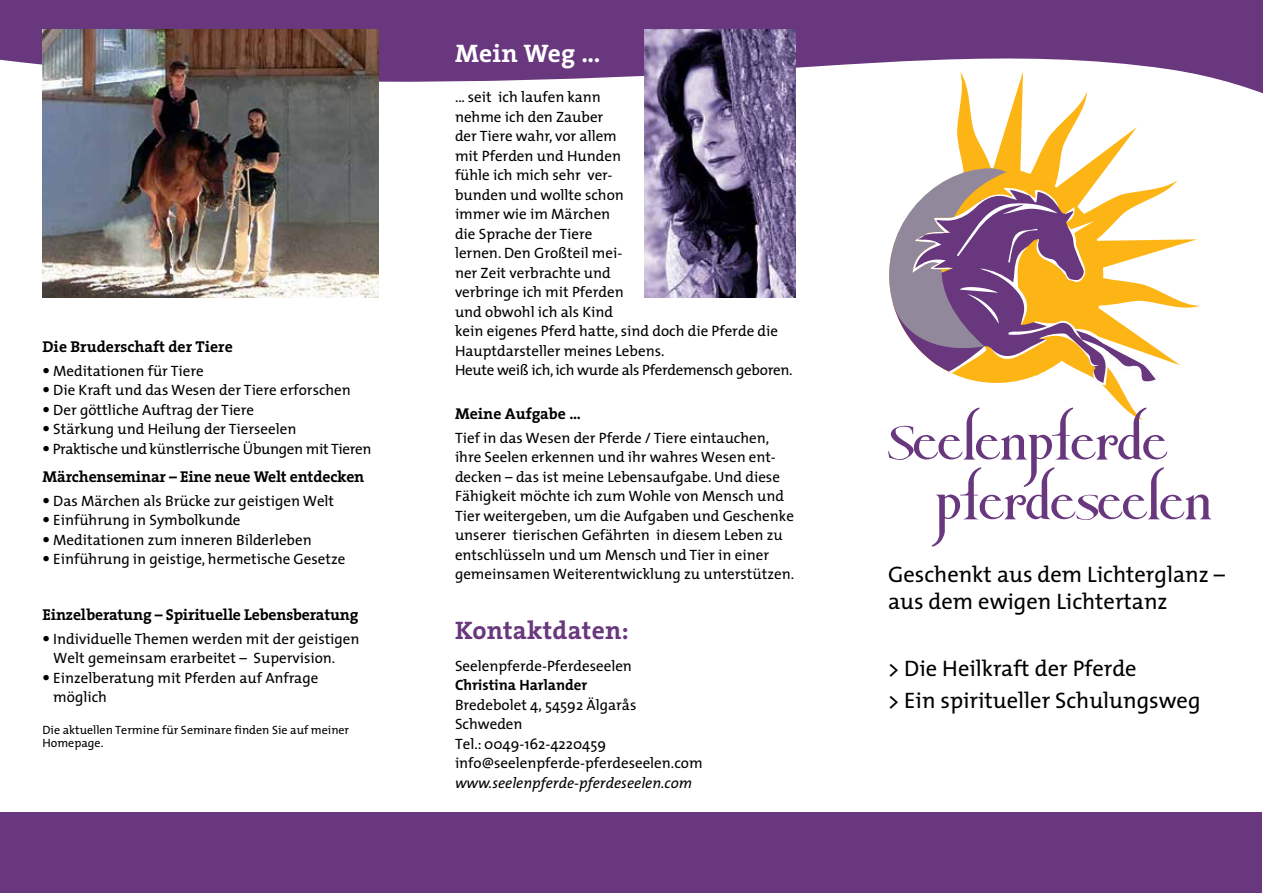
<style>
.page{position:relative;width:1263px;height:893px;background:#fff}
.page>*{position:absolute;margin:0;border:0;box-sizing:border-box;transform-origin:0 0}
.t1{font:53.4px/59.7px "Twilight New Moon";color:#68377e}
.t2{font:700 25.5px "The Serif";letter-spacing:.01em;color:#68377e}
.t3{font:700 25.5px "The Serif";letter-spacing:.01em;color:#fff}
.t4{font:22.5px/31.2px "The Mix";color:#000}
.t5{font:700 15.75px "The Serif";letter-spacing:-.01em;color:#000}
.t6{font:15px/19.5px "The Mix";color:#000}
.t7{font:15px "The Mix";letter-spacing:-.02em;color:#000}
.t8{font:italic 15px "The Mix";color:#000}
.t9{font:700 15px "The Mix";color:#000}
.t10{font:12px/13.5px "The Mix";color:#000}
.s1{font-family:"Officina Sans LT";font-weight:700}
</style>
<div class="page">
<svg style="left:1103px;top:189px;width:97px;height:231px"></svg>
<svg style="left:889px;top:189px;width:270px;height:197px"></svg>
<div style="left:0;top:812px;width:1262px;height:81px;background:#68377e"></div>
<svg style="left:0;top:0;width:1263px;height:189px"></svg>
<img style="left:43px;top:30px;width:335px;height:268px">
<img style="left:644px;top:30px;width:151px;height:268px">
<p class="t5" style="left:43px;top:333px;width:192px">Die Bruderschaft der Tiere</p>
<p class="t6" style="left:43px;top:360px;width:163px"><span class="s1">•</span> Meditationen für Tiere</p>
<p class="t6" style="left:43px;top:380px;width:310px"><span class="s1">•</span> Die Kraft und das Wesen der Tiere erforschen</p>
<p class="t6" style="left:43px;top:399px;width:213px"><span class="s1">•</span> Der göttliche Auftrag der Tiere</p>
<p class="t6" style="left:43px;top:419px;width:255px"><span class="s1">•</span> Stärkung und Heilung der Tierseelen</p>
<p class="t7" style="left:43px;top:436px;width:330px"><span class="s1">•</span> Praktische und künstlerrische Übungen mit Tieren</p>
<p class="t5" style="left:43px;top:463px;width:323px">Märchenseminar – Eine neue Welt entdecken</p>
<p class="t6" style="left:43px;top:490px;width:293px"><span class="s1">•</span> Das Märchen als Brücke zur geistigen Welt</p>
<p class="t6" style="left:43px;top:510px;width:200px"><span class="s1">•</span> Einführung in Symbolkunde</p>
<p class="t6" style="left:43px;top:529px;width:271px"><span class="s1">•</span> Meditationen zum inneren Bilderleben</p>
<p class="t6" style="left:43px;top:549px;width:304px"><span class="s1">•</span> Einführung in geistige, hermetische Gesetze</p>
<p class="t5" style="left:43px;top:601px;width:318px">Einzelberatung – Spirituelle Lebensberatung</p>
<p class="t6" style="left:53px;top:628px;width:308px;text-indent:-11px"><span class="s1">•</span> Individuelle Themen werden mit der geistigen<br>Welt gemeinsam erarbeitet – Supervision.</p>
<p class="t6" style="left:53px;top:667px;width:266px;text-indent:-11px"><span class="s1">•</span> Einzelberatung mit Pferden auf Anfrage möglich</p>
<p class="t10" style="left:43px;top:722px;width:308px">Die aktuellen Termine für Seminare finden Sie auf meiner<br>Homepage.</p>
<h2 class="t3" style="left:455px;top:32px;width:147px">Mein Weg ...</h2>
<p class="t6" style="left:455px;top:87px;width:339px">... seit ich laufen kann<br>nehme ich den Zauber<br>der Tiere wahr, vor allem<br>mit Pferden und Hunden<br>fühle ich mich sehr ver-<br>bunden und wollte schon<br>immer wie im Märchen<br>die Sprache der Tiere<br>lernen. Den Großteil mei-<br>ner Zeit verbrachte und<br>verbringe ich mit Pferden<br>und obwohl ich als Kind<br>kein eigenes Pferd hatte, sind doch die Pferde die<br>Hauptdarsteller meines Lebens.<br>Heute weiß ich, ich wurde als Pferdemensch geboren.</p>
<p class="t5" style="left:455px;top:400px;width:127px">Meine Aufgabe ...</p>
<p class="t6" style="left:455px;top:427px;width:341px">Tief in das Wesen der Pferde / Tiere eintauchen, ihre Seelen erkennen und ihr wahres Wesen ent&shy;decken – das ist meine Lebensaufgabe. Und diese Fähigkeit möchte ich zum Wohle von Mensch und Tier weitergeben, um die Aufgaben und Geschenke unserer tierischen Gefährten in diesem Leben zu entschlüsseln und um Mensch und Tier in einer gemeinsamen Weiterentwicklung zu unterstützen.</p>
<h2 class="t2" style="left:455px;top:609px;width:175px">Kontaktdaten:</h2>
<p class="t6" style="left:455px;top:655px;width:178px">Seelenpferde-Pferdeseelen</p>
<p class="t9" style="left:455px;top:673px;width:134px">Christina Harlander</p>
<p class="t6" style="left:455px;top:694px;width:249px">Bredebolet 4, 54592 Älgarås<br>Schweden<br>Tel.: 0049-162-4220459 info@seelenpferde-pferdeseelen.com</p>
<p class="t8" style="left:455px;top:770px;width:239px">www.seelenpferde-pferdeseelen.com</p>
<h1 class="t1" style="left:935px;top:411px;width:278px;text-indent:-47px">Seelenpferde pferdeseelen</h1>
<h3 class="t4" style="left:888px;top:560px;width:338px;line-height:27px">Geschenkt aus dem Lichterglanz – aus dem ewigen Lichtertanz</h3>
<h3 class="t4" style="left:888px;top:652px;width:314px">&gt; Die Heilkraft der Pferde<br>&gt; Ein spiritueller Schulungsweg</h3>
</div>
